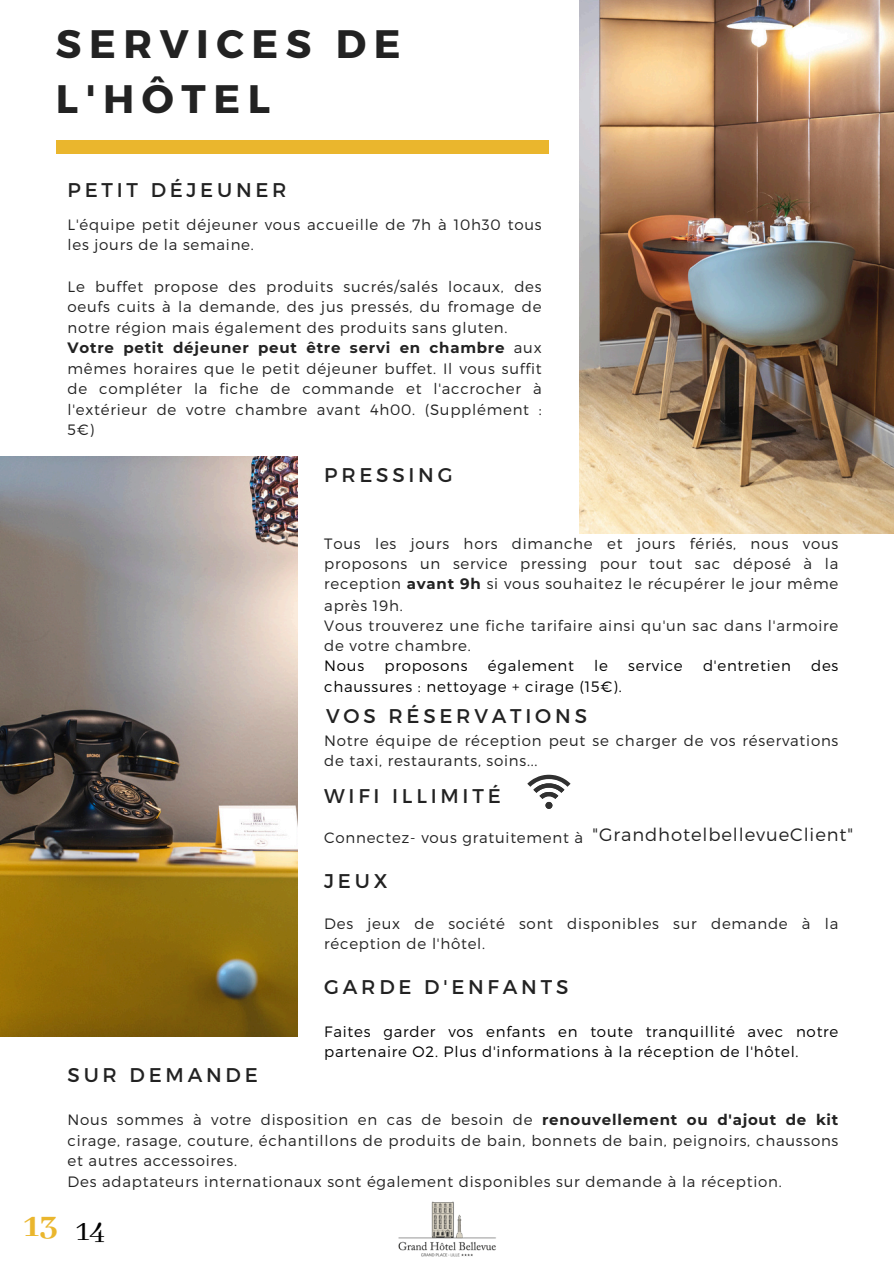
<style>
.page{position:relative;width:894px;height:1264px;background:#fff}
.page>*{position:absolute;margin:0;border:0;box-sizing:border-box;transform-origin:0 0}
.t1{font:700 39.75px/55.2px "Montserrat";letter-spacing:.19em;color:#222}
.t2{font:800 36px "Abhaya Libre";color:#eab62d}
.t3{font:33px "Abhaya Libre";color:#000}
.t4{font:19.8px "Montserrat";letter-spacing:.19em;color:#222}
.t5{font:300 18px "Montserrat";letter-spacing:.05em;color:#222}
.t6{font:300 15px/20.2px "Montserrat";letter-spacing:.05em;color:#222}
.t7{font:300 15px/20.2px "Montserrat";letter-spacing:.05em;color:#000}
.s1{font-weight:700}
</style>
<div class="page">
<img style="left:579px;top:0;width:314px;height:534px">
<img style="left:0;top:456px;width:297px;height:580px">
<img style="left:398px;top:1201px;width:98px;height:56px">
<svg style="left:527px;top:774px;width:43px;height:34px"></svg>
<div style="left:545px;top:802px;width:7px;height:6px;background:#303030;border-radius:50%"></div>
<div style="left:56px;top:140px;width:492px;height:14px;background:#eab62d"></div>
<p class="t1" style="left:56px;top:14px;width:346px">SERVICES DE<br>L'HÔTEL</p>
<p class="t4" style="left:67px;top:177px;width:220px">PETIT DÉJEUNER</p>
<h2 class="t6" style="left:67px;top:214px;width:475px">L'équipe petit déjeuner vous accueille de 7h à 10h30 tous les jours de la semaine.</h2>
<p class="t6" style="left:67px;top:276px;width:475px;text-align:justify">Le buffet propose des produits sucrés/salés locaux, des oeufs cuits à la demande, des jus pressés, du fromage de notre région mais également des produits sans gluten.</p>
<p class="t6" style="left:67px;top:336px;width:475px;text-align:justify"><span class="s1">Votre petit déjeuner peut être servi en chambre</span> aux mêmes horaires que le petit déjeuner buffet. Il vous suffit de compléter la fiche de commande et l'accrocher à l'extérieur de votre chambre avant 4h00. (Supplément :<br>5€)</p>
<h2 class="t4" style="left:324px;top:462px;width:130px">PRESSING</h2>
<p class="t6" style="left:324px;top:532px;width:515px;line-height:20.7px;text-align:justify">Tous les jours hors dimanche et jours fériés, nous vous proposons un service pressing pour tout sac déposé à la reception <span class="s1">avant 9h</span> si vous souhaitez le récupérer le jour même après 19h.</p>
<h2 class="t6" style="left:324px;top:614px;width:515px">Vous trouverez une fiche tarifaire ainsi qu'un sac dans l'armoire de votre chambre.</h2>
<p class="t7" style="left:324px;top:655px;width:41px">Nous</p>
<p class="t7" style="left:384px;top:655px;width:85px">proposons</p>
<p class="t7" style="left:487px;top:655px;width:88px">également</p>
<p class="t7" style="left:594px;top:655px;width:15px">le</p>
<p class="t7" style="left:628px;top:655px;width:56px">service</p>
<p class="t7" style="left:702px;top:655px;width:89px">d'entretien</p>
<p class="t7" style="left:810px;top:655px;width:29px">des</p>
<p class="t7" style="left:324px;top:675px;width:299px">chaussures : nettoyage + cirage (15€).</p>
<p class="t4" style="left:326px;top:702px;width:262px">VOS RÉSERVATIONS</p>
<p class="t6" style="left:324px;top:730px;width:515px">Notre équipe de réception peut se charger de vos réservations de taxi, restaurants, soins...</p>
<h2 class="t4" style="left:324px;top:783px;width:178px">WIFI ILLIMITÉ</h2>
<h3 class="t6" style="left:324px;top:827px;width:260px">Connectez- vous gratuitement à</h3>
<p class="t5" style="left:592px;top:823px;width:262px">"GrandhotelbellevueClient"</p>
<h2 class="t4" style="left:324px;top:868px;width:65px">JEUX</h2>
<p class="t6" style="left:324px;top:912px;width:515px">Des jeux de société sont disponibles sur demande à la réception de l'hôtel.</p>
<p class="t4" style="left:324px;top:974px;width:245px">GARDE D'ENFANTS</p>
<p class="t7" style="left:324px;top:1020px;width:515px">Faites garder vos enfants en toute tranquillité avec notre partenaire O2. Plus d'informations à la réception de l'hôtel.</p>
<h2 class="t4" style="left:67px;top:1061px;width:192px">SUR DEMANDE</h2>
<p class="t6" style="left:67px;top:1108px;width:772px;line-height:20.9px;text-align:justify">Nous sommes à votre disposition en cas de besoin de <span class="s1">renouvellement ou d'ajout de kit </span>cirage, rasage, couture, échantillons de produits de bain, bonnets de bain, peignoirs, chaussons et autres accessoires.</p>
<h2 class="t6" style="left:67px;top:1170px;width:715px">Des adaptateurs internationaux sont également disponibles sur demande à la réception.</h2>
<p class="t2" style="left:24px;top:1206px;width:36px">13</p>
<p class="t3" style="left:76px;top:1211px;width:31px">14</p>
</div>
